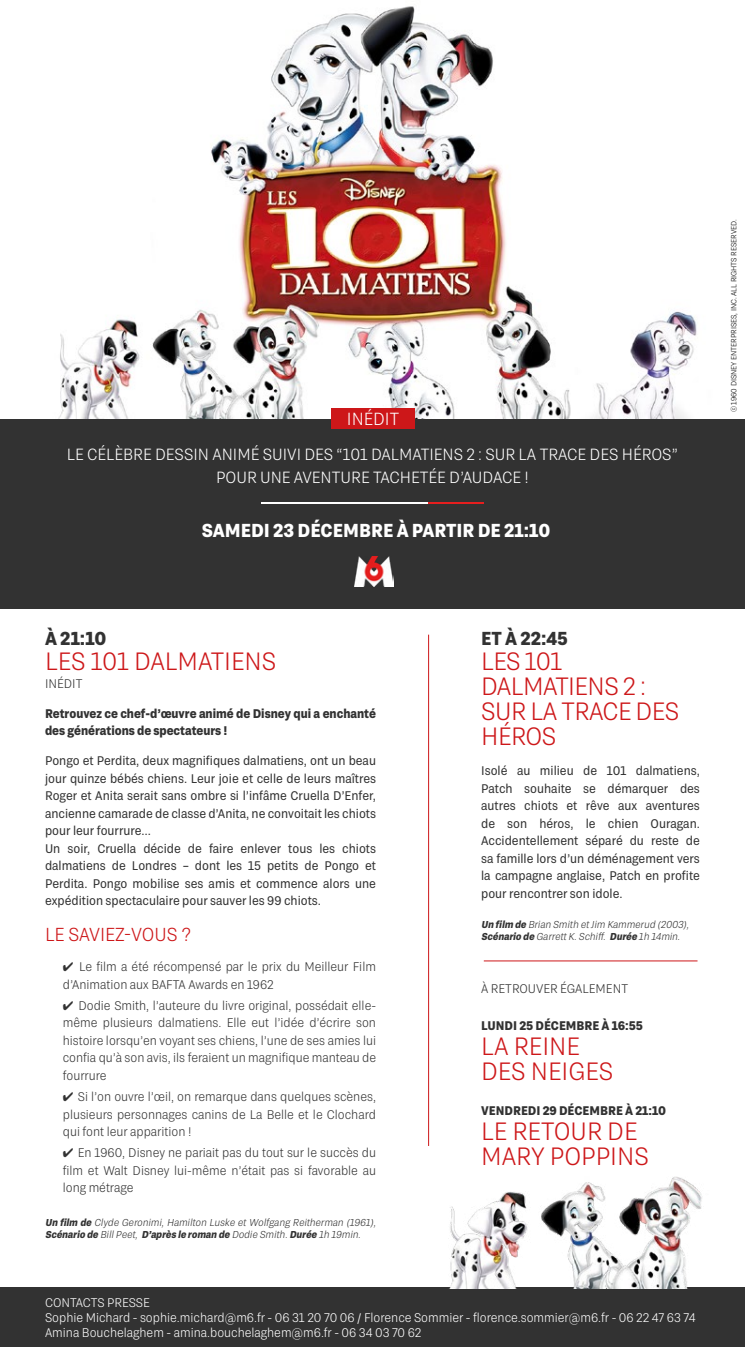
<style>
.page{position:relative;width:745px;height:1347px;background:#fff}
.page>*{position:absolute;margin:0;border:0;box-sizing:border-box;transform-origin:0 0}
.t1{font:300 25px/25px "Grtsk Exa";letter-spacing:-.005em;color:#cd1719}
.t2{font:700 18.75px "Grtsk Exa";color:#fff}
.t3{font:700 18.75px "Grtsk Exa";color:#323232}
.t4{font:300 18.75px "Grtsk Exa";color:#cd1719}
.t5{font:300 17.5px "Grtsk Exa";color:#fff}
.t6{font:300 16.12px/22.6px "Grtsk Exa";color:#fff;text-align:center}
.t7{font:12.5px/17.5px "Grtsk Exa";color:#323232}
.t8{font:300 12.5px/17.5px "Grtsk Exa";color:#323232;text-align:justify}
.t9{font:300 12.5px/15px "Grtsk Exa";color:#fff}
.t10{font:700 12.5px/17.5px "Grtsk Exa";color:#323232}
.t11{font:italic 300 10px/12.5px "Grtsk Exa";color:#323232}
.t12{font:300 7.5px "Grtsk Exa";color:#000}
.s1{font-weight:700}
</style>
<div class="page">
<div style="left:0;top:418px;width:744px;height:191px;background:#323232"></div>
<img style="left:0;top:6px;width:744px;height:413px">
<img style="left:354px;top:556px;width:39px;height:30px">
<hr style="left:261px;top:502px;width:222px;height:1px;background:#fff">
<hr style="left:428px;top:502px;width:55px;height:1px;background:#e61e1e">
<div style="left:0;top:1287px;width:744px;height:59px;background:#323232"></div>
<div style="left:331px;top:408px;width:83px;height:21px;background:#cd1719"></div>
<hr style="left:428px;top:634px;width:1px;height:512px;background:#cd1719">
<hr style="left:483px;top:960px;width:214px;height:1px;background:#cd1719">
<img style="left:449px;top:1176px;width:253px;height:112px">
<h3 class="t5" style="left:346px;top:408px;width:54px">INÉDIT</h3>
<p class="t6" style="left:67px;top:443px;width:612px">LE CÉLÈBRE DESSIN ANIMÉ SUIVI DES “101 DALMATIENS 2 : SUR LA TRACE DES HÉROS”<br>POUR UNE AVENTURE TACHETÉE D’AUDACE !</p>
<h2 class="t2" style="left:201px;top:518px;width:350px">SAMEDI 23 DÉCEMBRE À PARTIR DE 21:10</h2>
<p class="t12" style="left:728px;top:412px;width:194px;rotate:-90deg">© 1960 DISNEY ENTERPRISES, INC. ALL RIGHTS RESERVED.</p>
<h2 class="t3" style="left:45px;top:626px;width:63px">À 21:10</h2>
<h1 class="t1" style="left:45px;top:648px;width:233px">LES 101 DALMATIENS</h1>
<p class="t8" style="left:45px;top:674px;width:39px">INÉDIT</p>
<p class="t10" style="left:45px;top:704px;width:332px">Retrouvez ce chef-d’œuvre animé de Disney qui a enchanté des générations de spectateurs !</p>
<p class="t7" style="left:45px;top:751px;width:332px">Pongo et Perdita, deux magnifiques dalmatiens, ont un beau jour quinze bébés chiens. Leur joie et celle de leurs maîtres Roger et Anita serait sans ombre si l’infâme Cruella D’Enfer, ancienne camarade de classe d’Anita, ne convoitait les chiots pour leur fourrure…<br>Un soir, Cruella décide de faire enlever tous les chiots dalmatiens de Londres – dont les 15 petits de Pongo et Perdita. Pongo mobilise ses amis et commence alors une expédition spectaculaire pour sauver les 99 chiots.</p>
<h2 class="t4" style="left:45px;top:923px;width:148px">LE SAVIEZ-VOUS ?</h2>
<p class="t8" style="left:63px;top:958px;width:314px">✔ Le film a été récompensé par le prix du Meilleur Film d’Animation aux BAFTA Awards en 1962</p>
<p class="t8" style="left:63px;top:996px;width:314px">✔ Dodie Smith, l’auteure du livre original, possédait elle&shy;même plusieurs dalmatiens. Elle eut l’idée d’écrire son histoire lorsqu’en voyant ses chiens, l’une de ses amies lui confia qu’à son avis, ils feraient un magnifique manteau de fourrure</p>
<p class="t8" style="left:63px;top:1087px;width:314px">✔ Si l’on ouvre l’œil, on remarque dans quelques scènes, plusieurs personnages canins de La Belle et le Clochard qui font leur apparition !</p>
<p class="t8" style="left:63px;top:1143px;width:314px">✔ En 1960, Disney ne pariait pas du tout sur le succès du film et Walt Disney lui-même n’était pas si favorable au long métrage</p>
<p class="t11" style="left:45px;top:1215px;width:334px"><span class="s1">Un film de</span> Clyde Geronimi, Hamilton Luske et Wolfgang Reitherman (1961),<br><span class="s1">Scénario de</span> BillPeet, <span class="s1">D’après le roman de</span> Dodie Smith.<span class="s1">Durée</span> 1h 19min.</p>
<h2 class="t3" style="left:481px;top:626px;width:88px">ET À 22:45</h2>
<h1 class="t1" style="left:481px;top:648px;width:199px">LES 101<br>DALMATIENS 2 :<br>SUR LA TRACE DES<br>HÉROS</h1>
<p class="t7" style="left:481px;top:761px;width:220px;text-align:justify">Isolé au milieu de 101 dalmatiens, Patch souhaite se démarquer des autres chiots et rêve aux aventures de son héros, le chien Ouragan.<br>Accidentellement séparé du reste de sa famille lors d’un déménagement vers la campagne anglaise, Patch en profite pour rencontrer son idole.</p>
<p class="t11" style="left:481px;top:917px;width:211px"><span class="s1">Un film de</span> Brian Smith etJim Kammerud (2003),<br><span class="s1">Scénario de</span> GarrettK.Schiff. <span class="s1">Durée</span> 1h 14min.</p>
<p class="t8" style="left:481px;top:979px;width:148px">À RETROUVER ÉGALEMENT</p>
<p class="t10" style="left:481px;top:1016px;width:163px">LUNDI 25 DÉCEMBRE À 16:55</p>
<h1 class="t1" style="left:481px;top:1033px;width:133px">LA REINE<br>DES NEIGES</h1>
<p class="t10" style="left:481px;top:1101px;width:186px">VENDREDI 29 DÉCEMBRE À 21:10</p>
<h1 class="t1" style="left:481px;top:1118px;width:169px">LE RETOUR DE<br>MARY POPPINS</h1>
<p class="t9" style="left:45px;top:1294px;width:651px">CONTACTS PRESSE<br>Sophie Michard - sophie.michard@m6.fr - 06 31 20 70 06 / Florence Sommier - florence.sommier@m6.fr - 06 22 47 63 74<br>Amina Bouchelaghem - amina.bouchelaghem@m6.fr - 06 34 03 70 62</p>
</div>
